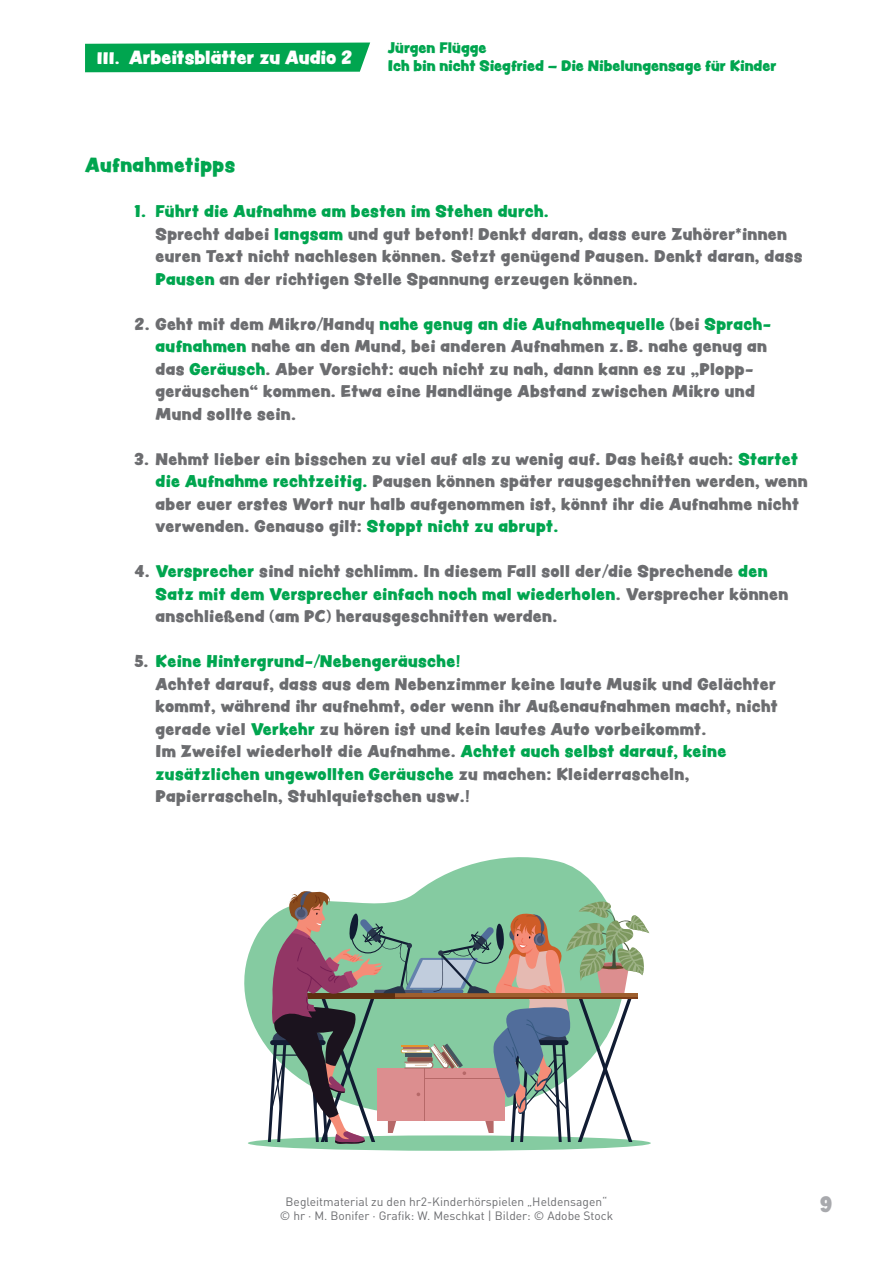
<style>
.page{position:relative;width:893px;height:1263px;background:#fff}
.page>*{position:absolute;margin:0;border:0;box-sizing:border-box;transform-origin:0 0}
.t1{font:19.5px "Peachy Keen JF";color:#a8a9ad}
.Text_Headlines_mehrz{font:18px "Peachy Keen JF";letter-spacing:.025em;color:#00a54f}
.t2{font:16.8px "Peachy Keen JF";color:#fff}
.Text_Headlines_mehrz-2{font:15px/22.5px "Peachy Keen JF";letter-spacing:.025em;color:#6c6d70}
.Text_Headlines_mehrz-3{font:15px "Peachy Keen JF";letter-spacing:.025em;color:#00a54f}
.Text_Headlines_mehrz-4{font:13.5px "Peachy Keen JF";color:#00a54f}
.t3{font:12px/14.4px "DIN";color:#6c6d70;text-align:center}
.s1{font-size:14.7px}
.s2{color:#00a54f}
.s3{color:#6c6d70}
</style>
<div class="page">
<div style="left:85px;top:43px;width:285px;height:29px;background:#00a54f"></div>
<div style="left:248px;top:1135px;width:403px;height:16px;background:#85cba1;border-radius:50%"></div>
<svg style="left:244px;top:857px;width:355px;height:192px"></svg>
<svg style="left:268px;top:890px;width:381px;height:254px"></svg>
<p class="t2" style="left:97px;top:45px;width:257px"><span class="s1">III.</span> Arbeitsblätter zu Audio 2</p>
<p class="Text_Headlines_mehrz-4" style="left:388px;top:38px;width:100px">Jürgen Flügge</p>
<p class="Text_Headlines_mehrz-4" style="left:388px;top:56px;width:390px">Ich bin nicht Siegfried – Die Nibelungensage für Kinder</p>
<p class="Text_Headlines_mehrz" style="left:85px;top:152px;width:152px">Aufnahmetipps</p>
<p class="Text_Headlines_mehrz-3" style="left:135px;top:200px;width:416px">1. Führt die Aufnahme am besten im Stehen durch.</p>
<p class="Text_Headlines_mehrz-2" style="left:156px;top:223px;width:648px">Sprecht dabei <span class="s2">langsam</span> und gut betont! Denkt daran, dass eure Zuhörer*innen euren Text nicht nachlesen können. Setzt genügend Pausen. Denkt daran, dass<br><span class="s2">Pausen</span> an der richtigen Stelle Spannung erzeugen können.</p>
<p class="Text_Headlines_mehrz-2" style="left:156px;top:313px;width:616px;text-indent:-21px">2. Geht mit dem Mikro/Handy <span class="s2">nahe genug an die Aufnahmequelle</span> (bei <span class="s2">Sprach&shy;aufnahmen</span> nahe an den Mund, bei anderen Aufnahmen z. B. nahe genug an das <span class="s2">Geräusch</span>. Aber Vorsicht: auch nicht zu nah, dann kann es zu „Plopp&shy;geräuschen“ kommen. Etwa eine Handlänge Abstand zwischen Mikro und Mund sollte sein.</p>
<p class="Text_Headlines_mehrz-2" style="left:156px;top:448px;width:653px;text-indent:-21px">3. Nehmt lieber ein bisschen zu viel auf als zu wenig auf. Das heißt auch: <span class="s2">Startet die Aufnahme rechtzeitig.</span> Pausen können später rausgeschnitten werden, wenn aber euer erstes Wort nur halb aufgenommen ist, könnt ihr die Aufnahme nicht verwenden. Genauso gilt: <span class="s2">Stoppt nicht zu abrupt.</span></p>
<p class="Text_Headlines_mehrz-2" style="left:156px;top:560px;width:634px;text-indent:-21px">4. <span class="s2">Versprecher</span> sind nicht schlimm. In diesem Fall soll der/die Sprechende <span class="s2">den<br>Satz mit dem Versprecher einfach noch mal wiederholen</span>. Versprecher können anschließend (am PC) herausgeschnitten werden.</p>
<p class="Text_Headlines_mehrz-3" style="left:135px;top:650px;width:327px"><span class="s3">5.</span> Keine Hintergrund-/Nebengeräusche!</p>
<p class="Text_Headlines_mehrz-2" style="left:156px;top:673px;width:624px">Achtet darauf, dass aus dem Nebenzimmer keine laute Musik und Gelächter kommt, während ihr aufnehmt, oder wenn ihr Außenaufnahmen macht, nicht gerade viel <span class="s2">Verkehr</span> zu hören ist und kein lautes Auto vorbeikommt.<br>Im Zweifel wiederholt die Aufnahme. <span class="s2">Achtet auch selbst darauf, keine zusätzlichen ungewollten Geräusche</span> zu machen: Kleiderrascheln, Papierrascheln, Stuhlquietschen usw.!</p>
<p class="t3" style="left:280px;top:1194px;width:335px">Begleitmaterial zu den hr2-Kinderhörspielen „Heldensagen“ © hr · M. Bonifer · Grafik: W. Meschkat | Bilder: © Adobe Stock</p>
<h1 class="t1" style="left:820px;top:1189px;width:14px">9</h1>
</div>
